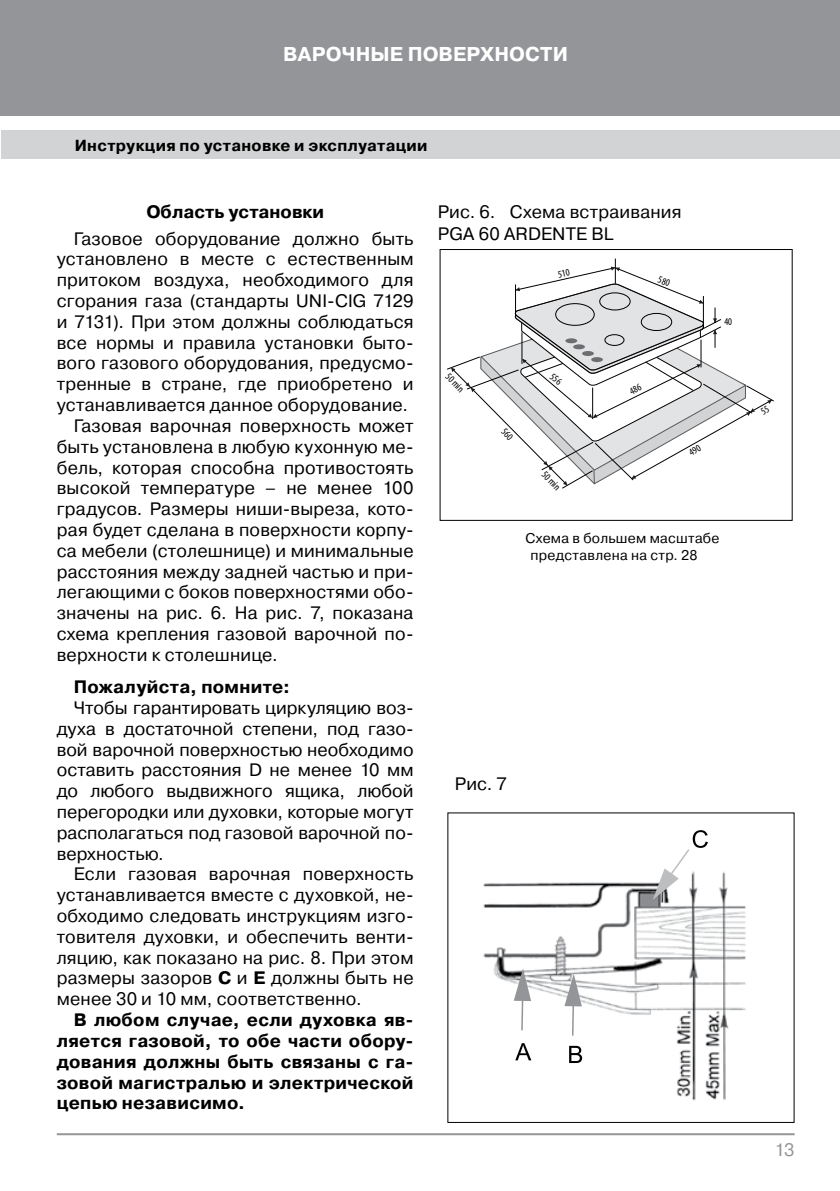
<style>
.page{position:relative;width:840px;height:1191px;background:#fff}
.page>*{position:absolute;margin:0;border:0;box-sizing:border-box;transform-origin:0 0}
.t1{font:700 20px "Pragmatica C";letter-spacing:.005em;color:#fff}
.t2{font:18px/20.8px "Pragmatica C";letter-spacing:.01em;color:#000;text-align:justify}
.t3{font:700 18px/20.8px "Pragmatica C";letter-spacing:.015em;color:#000;text-align:justify}
.t4{font:18px "Pragmatica C";color:#939598}
.t5{font:700 16px "Pragmatica C";letter-spacing:.02em;color:#000}
.t6{font:14px/16.8px "Pragmatica C";letter-spacing:.02em;color:#000}
.t7{font:condensed 10.2px "Myriad Pro";color:#000}
.s1{font-weight:700}
</style>
<div class="page">
<div style="left:0;top:0;width:839px;height:116px;background:#939598"></div>
<div style="left:1px;top:130px;width:838px;height:29px;background:#d1d3d4"></div>
<hr style="left:57px;top:1133px;width:737px;height:2px;background:#939598">
<div style="left:439px;top:249px;width:353px;height:272px;border:1px solid #000"></div>
<img style="left:483px;top:871px;width:263px;height:230px">
<svg style="left:515px;top:1043px;width:16px;height:17px"></svg>
<svg style="left:568px;top:1045px;width:13px;height:18px"></svg>
<svg style="left:652px;top:830px;width:55px;height:70px"></svg>
<svg style="left:513px;top:968px;width:18px;height:64px"></svg>
<svg style="left:564px;top:973px;width:17px;height:64px"></svg>
<svg style="left:447px;top:259px;width:326px;height:229px"></svg>
<p class="t1" style="left:283px;top:43px;width:286px">ВАРОЧНЫЕ ПОВЕРХНОСТИ</p>
<p class="t5" style="left:75px;top:136px;width:354px">Инструкция по установке и эксплуатации</p>
<p class="t3" style="left:146px;top:202px;width:179px">Область установки</p>
<p class="t2" style="left:74px;top:228px;width:341px">Газовое оборудование должно быть</p>
<p class="t2" style="left:57px;top:249px;width:358px">установлено в месте с естественным</p>
<p class="t2" style="left:57px;top:270px;width:358px">притоком воздуха, необходимого для</p>
<p class="t2" style="left:57px;top:290px;width:358px">сгорания газа (стандарты UNI-CIG 7129</p>
<p class="t2" style="left:57px;top:311px;width:358px">и 7131). При этом должны соблюдаться</p>
<p class="t2" style="left:57px;top:332px;width:358px">все нормы и правила установки быто-</p>
<p class="t2" style="left:57px;top:353px;width:358px">вого газового оборудования, предусмо-</p>
<p class="t2" style="left:57px;top:374px;width:358px">тренные в стране, где приобретено и</p>
<p class="t2" style="left:57px;top:394px;width:352px">устанавливается данное оборудование.</p>
<p class="t2" style="left:74px;top:415px;width:341px">Газовая варочная поверхность может</p>
<p class="t2" style="left:57px;top:436px;width:358px">быть установлена в любую кухонную ме-</p>
<p class="t2" style="left:57px;top:457px;width:358px">бель, которая способна противостоять</p>
<p class="t2" style="left:57px;top:478px;width:358px">высокой температуре – не менее 100</p>
<p class="t2" style="left:57px;top:499px;width:358px">градусов. Размеры ниши-выреза, кото-</p>
<p class="t2" style="left:57px;top:519px;width:358px">рая будет сделана в поверхности корпу-</p>
<p class="t2" style="left:57px;top:540px;width:358px">са мебели (столешнице) и минимальные</p>
<p class="t2" style="left:57px;top:561px;width:358px">расстояния между задней частью и при-</p>
<p class="t2" style="left:57px;top:582px;width:358px">легающими с боков поверхностями обо-</p>
<p class="t2" style="left:57px;top:603px;width:358px">значены на рис. 6. На рис. 7, показана</p>
<p class="t2" style="left:57px;top:623px;width:358px">схема крепления газовой варочной по-</p>
<p class="t2" style="left:57px;top:644px;width:222px">верхности к столешнице.</p>
<p class="t3" style="left:74px;top:676px;width:218px">Пожалуйста, помните:</p>
<p class="t2" style="left:57px;top:697px;width:358px;text-indent:17px">Чтобы гарантировать циркуляцию воз&shy;духа в достаточной степени, под газо&shy;вой варочной поверхностью необходимо оставить расстояния D не менее 10 мм до любого выдвижного ящика, любой перегородки или духовки, которые могут располагаться под газовой варочной по&shy;верхностью.</p>
<p class="t2" style="left:57px;top:864px;width:358px;text-indent:17px">Если газовая варочная поверхность устанавливается вместе с духовкой, не&shy;обходимо следовать инструкциям изго&shy;товителя духовки, и обеспечить венти&shy;ляцию, как показано на рис. 8. При этом размеры зазоров <span class="s1">С</span> и <span class="s1">Е</span> должны быть не менее 30 и 10 мм, соответственно.</p>
<p class="t3" style="left:57px;top:1009px;width:358px;text-indent:17px">В любом случае, если духовка яв&shy;ляется газовой, то обе части обору&shy;дования должны быть связаны с га&shy;зовой магистралью и электрической цепью независимо.</p>
<p class="t2" style="left:437px;top:202px;width:245px;line-height:21.6px">Рис. 6. Схема встраивания<br>PGA 60 ARDENTE BL</p>
<p class="t7" style="left:451px;top:370px;width:23px;rotate:46deg">50 min</p>
<p class="t7" style="left:547px;top:468px;width:23px;rotate:46deg">50 min</p>
<p class="t6" style="left:530px;top:530px;width:190px;text-indent:-5px">Схема в большем масштабе представлена на стр. 28</p>
<p class="t2" style="left:454px;top:773px;width:54px">Рис. 7</p>
<p class="t4" style="left:774px;top:1139px;width:22px">13</p>
</div>
